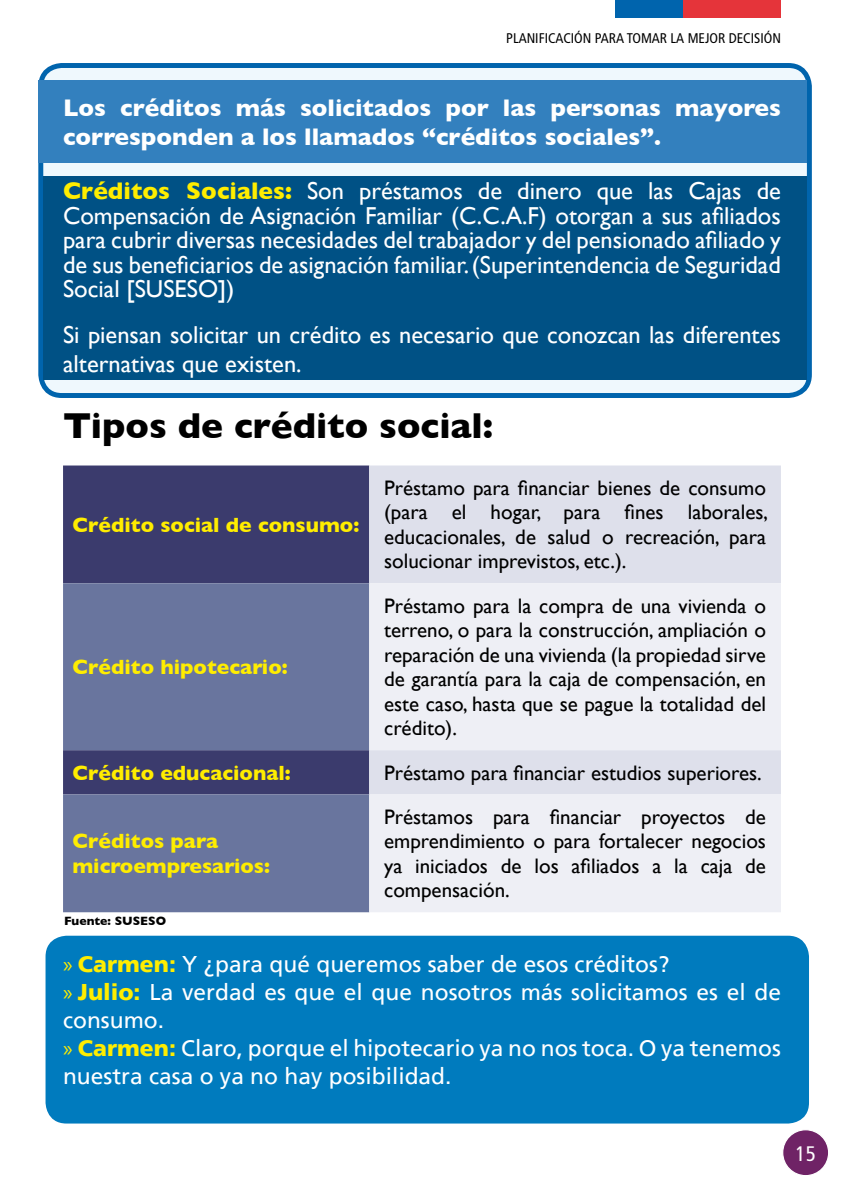
<style>
.page{position:relative;width:844px;height:1191px;background:#fff}
.page>*{position:absolute;margin:0;border:0;box-sizing:border-box;transform-origin:0 0}
.t1{font:700 36.75px "Gill Sans";color:#000}
.t2{font:24.5px/24.5px "Gill Sans";color:#fff;text-align:justify}
.t3{font:700 24.5px/29.4px "Gill Sans";color:#fff}
.t4{font:22.75px/28px "Frutiger LT";color:#fff}
.t5{font:21px/24.5px "Gill Sans";color:#000;text-align:justify}
.t6{font:700 21px/25.2px "Gill Sans";color:#ffed00}
.t7{font:condensed 21px "Frutiger LT";color:#fff}
.t8{font:condensed 14px "Frutiger LT";color:#000}
.t9{font:700 12.25px "Gill Sans";color:#000}
.s1{font-weight:700;color:#ffed00}
.s2{font-family:"Myriad Pro";color:#ffed00}
.s3{font-weight:900;color:#ffed00}
</style>
<div class="page">
<div style="left:46px;top:935px;width:762px;height:188px;background:#007bbe;border-radius:21px"></div>
<div style="left:41px;top:65px;width:768px;height:330px;background:#eff8fd;border-radius:21px"></div>
<div style="left:38px;top:63px;width:773px;height:335px;border:5px solid #0064ad;border-radius:21px"></div>
<div style="left:43px;top:177px;width:763px;height:203px;background:#005185"></div>
<div style="left:38px;top:80px;width:768px;height:83px;background:#3380be"></div>
<div style="left:63px;top:465px;width:306px;height:118px;background:#3b3b6d"></div>
<div style="left:369px;top:465px;width:411px;height:118px;background:#dee0eb"></div>
<svg style="left:63px;top:583px;width:306px;height:329px;background:#636d97"></svg>
<svg style="left:369px;top:583px;width:411px;height:329px;background:#ebecf3"></svg>
<div style="left:782px;top:1129px;width:46px;height:46px;background:#6f2366;border-radius:50%"></div>
<div style="left:781px;top:1129px;width:48px;height:47px;border:1px solid #fff;border-radius:50%"></div>
<div style="left:682px;top:0;width:98px;height:18px;background:#e5343a"></div>
<div style="left:615px;top:0;width:67px;height:18px;background:#0064ad"></div>
<p class="t8" style="left:506px;top:30px;width:276px">PLANIFICACIÓN PARA TOMAR LA MEJOR DECISIÓN</p>
<p class="t3" style="left:63px;top:92px;width:719px">Los créditos más solicitados por las personas mayores corresponden a los llamados “créditos sociales”.</p>
<p class="t2" style="left:63px;top:179px;width:719px"><span class="s1">Créditos Sociales:</span> Son préstamos de dinero que las Cajas de Compensación de Asignación Familiar (C.C.A.F) otorgan a sus afiliados para cubrir diversas necesidades del trabajador y del pensionado afiliado y de sus beneficiarios de asignación familiar. (Superintendencia de Seguridad Social [SUSESO])</p>
<p class="t2" style="left:63px;top:320px;width:719px;line-height:29.4px">Si piensan solicitar un crédito es necesario que conozcan las diferentes alternativas que existen.</p>
<h1 class="t1" style="left:63px;top:396px;width:431px">Tipos de crédito social:</h1>
<p class="t6" style="left:72px;top:511px;width:288px">Crédito social de consumo:</p>
<p class="t6" style="left:72px;top:654px;width:217px">Crédito hipotecario:</p>
<p class="t5" style="left:384px;top:475px;width:385px">Préstamo para financiar bienes de consumo (para el hogar, para fines laborales, educacionales, de salud o recreación, para solucionar imprevistos, etc.).</p>
<p class="t5" style="left:384px;top:593px;width:383px">Préstamo para la compra de una vivienda o terreno, o para la construcción, ampliación o reparación de una vivienda (la propiedad sirve de garantía para la caja de compensación, en este caso, hasta que se pague la totalidad del crédito).</p>
<p class="t6" style="left:72px;top:759px;width:220px">Crédito educacional:</p>
<p class="t5" style="left:384px;top:760px;width:379px">Préstamo para financiar estudios superiores.</p>
<p class="t6" style="left:72px;top:828px;width:199px">Créditos para microempresarios:</p>
<p class="t9" style="left:64px;top:911px;width:104px">Fuente: SUSESO</p>
<p class="t5" style="left:384px;top:804px;width:383px">Préstamos para financiar proyectos de emprendimiento o para fortalecer negocios ya iniciados de los afiliados a la caja de compensación.</p>
<p class="t4" style="left:63px;top:950px;width:719px"><span class="s2">»</span> <span class="s3">Carmen:</span> Y ¿para qué queremos saber de esos créditos?<br><span class="s2">»</span> <span class="s3">Julio:</span> La verdad es que el que nosotros más solicitamos es el de consumo.<br><span class="s2">»</span> <span class="s3">Carmen:</span> Claro, porque el hipotecario ya no nos toca. O ya tenemos nuestra casa o ya no hay posibilidad.</p>
<p class="t7" style="left:795px;top:1141px;width:22px">15</p>
</div>
